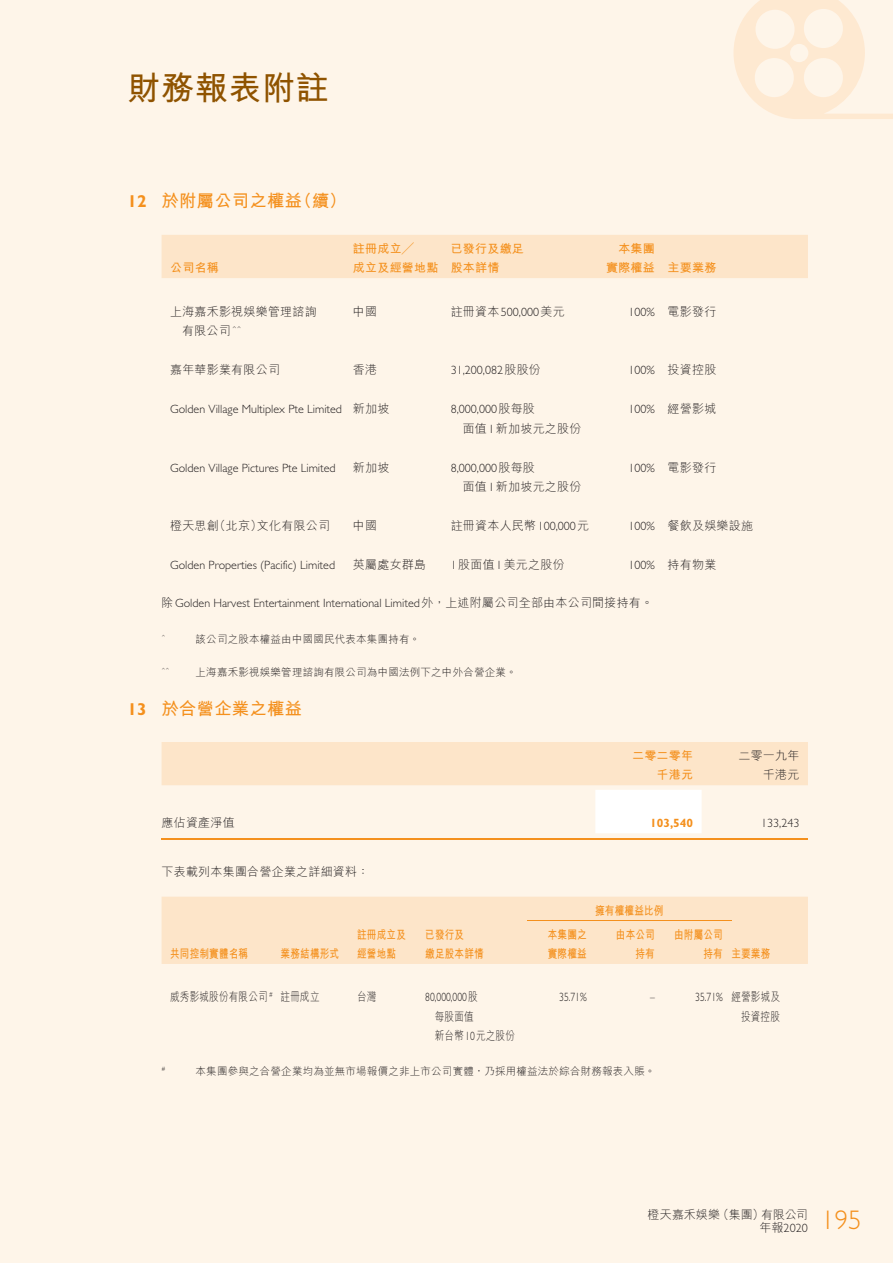
<style>
.page{position:relative;width:893px;height:1263px;background:#fef5e9}
.page>*{position:absolute;margin:0;border:0;box-sizing:border-box;transform-origin:0 0}
.t1{font:33px "M Hei HK Bold E Ten B5 H";letter-spacing:.02em;color:#8f5300}
.t2{font:300 27px "Gill Sans Std";color:#f4901d}
.t3{font:17.25px "M Hei HK Bold E Ten B5 H";letter-spacing:.02em;color:#f4901d}
.t4{font:300 12px "Gill Sans Std";color:#231f20}
.t5{font:12px/19.5px "M Hei HK Light E Ten B5 H";letter-spacing:.02em;color:#231f20}
.t6{font:12px/19.5px "M Hei HK Bold E Ten B5 H";letter-spacing:.02em;color:#f4901d;scale:.8 1}
.t7{font:12px/19.5px "M Hei HK Bold E Ten B5 H";letter-spacing:.02em;color:#f4901d}
.t8{font:12px/19.5px "M Hei HK Light E Ten B5 H";letter-spacing:.02em;color:#231f20;scale:.8 1}
.t9{font:300 12px "Gill Sans Std";color:#231f20;scale:.8 1}
.t10{font:12px "M Hei HK Light E Ten B5 H";letter-spacing:-.005em;color:#231f20}
.t11{font:700 12px "Gill Sans Std";color:#f4901d}
.t12{font:10.5px "M Hei HK Light E Ten B5 H";letter-spacing:.02em;color:#231f20}
.t13{font:300 6.15px "Gill Sans Std";color:#231f20}
.s1{font-family:"Gill Sans Std";font-weight:700}
.s2{font-family:"M Hei HK Light E Ten B5 H";font-weight:400}
.s3{font-family:"Gill Sans Std";font-weight:300}
</style>
<div class="page">
<svg style="left:733px;top:0;width:160px;height:119px"></svg>
<div style="left:162px;top:235px;width:646px;height:43px;background:#fde5c9"></div>
<svg style="left:162px;top:742px;width:646px;height:91px"></svg>
<hr style="left:162px;top:838px;width:433px;height:2px;background:#f4901d">
<hr style="left:595px;top:838px;width:107px;height:2px;background:#f4901d">
<hr style="left:702px;top:838px;width:106px;height:2px;background:#f4901d">
<div style="left:162px;top:897px;width:646px;height:67px;background:#fde5c9"></div>
<hr style="left:527px;top:920px;width:204px;height:1px;background:#f4901d">
<h1 class="t1" style="left:128px;top:76px;width:203px">財務報表附註</h1>
<h3 class="t3" style="left:128px;top:194px;width:220px"><span class="s1">12</span> 於附屬公司之權益（續）</h3>
<p class="t7" style="left:170px;top:260px;width:50px">公司名稱</p>
<p class="t7" style="left:353px;top:240px;width:87px">註冊成立╱<br>成立及經營地點</p>
<p class="t7" style="left:451px;top:240px;width:75px">已發行及繳足股本詳情</p>
<p class="t7" style="left:606px;top:240px;width:112px;text-indent:12px">本集團<br>實際權益 主要業務</p>
<p class="t5" style="left:182px;top:303px;width:136px;text-indent:-12px">上海嘉禾影視娛樂管理諮詢有限公司 <sup>^^</sup></p>
<p class="t5" style="left:353px;top:303px;width:26px">中國</p>
<p class="t4" style="left:451px;top:307px;width:116px"><span class="s2">註冊資本</span>500,000<span class="s2">美元</span></p>
<p class="t4" style="left:628px;top:307px;width:89px">100% <span class="s2">電影發行</span></p>
<p class="t5" style="left:170px;top:361px;width:111px">嘉年華影業有限公司</p>
<p class="t5" style="left:353px;top:361px;width:26px">香港</p>
<p class="t4" style="left:451px;top:366px;width:92px">31,200,082<span class="s2">股股份</span></p>
<p class="t4" style="left:628px;top:366px;width:89px">100% <span class="s2">投資控股</span></p>
<p class="t4" style="left:170px;top:405px;width:221px">Golden Village Multiplex Pte Limited <span class="s2">新加坡</span></p>
<p class="t4" style="left:451px;top:405px;width:86px">8,000,000<span class="s2">股每股</span></p>
<p class="t5" style="left:463px;top:420px;width:120px">面值<span class="s3">1</span>新加坡元之股份</p>
<p class="t4" style="left:628px;top:405px;width:89px">100% <span class="s2">經營影城</span></p>
<p class="t4" style="left:170px;top:463px;width:167px">Golden Village Pictures Pte Limited</p>
<p class="t5" style="left:353px;top:459px;width:38px">新加坡</p>
<p class="t4" style="left:451px;top:463px;width:86px">8,000,000<span class="s2">股每股</span></p>
<p class="t5" style="left:463px;top:478px;width:120px">面值<span class="s3">1</span>新加坡元之股份</p>
<p class="t4" style="left:628px;top:463px;width:89px">100% <span class="s2">電影發行</span></p>
<p class="t5" style="left:170px;top:517px;width:162px">橙天思創（北京）文化有限公司</p>
<p class="t5" style="left:353px;top:517px;width:26px">中國</p>
<p class="t5" style="left:451px;top:517px;width:140px">註冊資本人民幣<span class="s3">100,000</span>元</p>
<p class="t5" style="left:628px;top:517px;width:126px"><span class="s3">100%</span> 餐飲及娛樂設施</p>
<p class="t4" style="left:170px;top:561px;width:167px">Golden Properties (Pacific) Limited</p>
<p class="t5" style="left:353px;top:556px;width:75px">英屬處女群島</p>
<p class="t5" style="left:451px;top:556px;width:115px"><span class="s3">1</span>股面值<span class="s3">1</span>美元之股份</p>
<p class="t4" style="left:628px;top:561px;width:89px">100% <span class="s2">持有物業</span></p>
<p class="t4" style="left:162px;top:598px;width:493px"><span class="s2">除</span>Golden Harvest Entertainment International Limited<span class="s2">外，上述附屬公司全部由本公司間接持有。</span></p>
<p class="t13" style="left:162px;top:635px;width:6px">^</p>
<p class="t12" style="left:196px;top:635px;width:226px">該公司之股本權益由中國國民代表本集團持有。</p>
<p class="t13" style="left:162px;top:668px;width:10px">^^</p>
<p class="t12" style="left:196px;top:668px;width:322px">上海嘉禾影視娛樂管理諮詢有限公司為中國法例下之中外合營企業。</p>
<h3 class="t3" style="left:128px;top:702px;width:176px"><span class="s1">13</span> 於合營企業之權益</h3>
<p class="t7" style="left:632px;top:747px;width:62px">二零二零年</p>
<p class="t5" style="left:738px;top:747px;width:62px">二零一九年</p>
<p class="t7" style="left:657px;top:767px;width:38px">千港元</p>
<p class="t5" style="left:763px;top:767px;width:38px">千港元</p>
<p class="t5" style="left:162px;top:815px;width:75px">應佔資產淨值</p>
<p class="t11" style="left:650px;top:819px;width:44px">103,540</p>
<p class="t4" style="left:761px;top:819px;width:40px">133,243</p>
<p class="t5" style="left:162px;top:863px;width:209px">下表載列本集團合營企業之詳細資料：</p>
<p class="t6" style="left:595px;top:902px;width:87px">擁有權權益比例</p>
<p class="t6" style="left:170px;top:945px;width:99px">共同控制實體名稱</p>
<p class="t6" style="left:281px;top:945px;width:75px">業務結構形式</p>
<p class="t6" style="left:357px;top:926px;width:62px">註冊成立及經營地點</p>
<p class="t6" style="left:425px;top:926px;width:75px">已發行及<br>繳足股本詳情</p>
<p class="t6" style="left:548px;top:926px;width:50px">本集團之實際權益</p>
<p class="t6" style="left:616px;top:926px;width:50px;text-align:right">由本公司持有</p>
<p class="t6" style="left:674px;top:926px;width:62px;text-align:right">由附屬公司持有</p>
<p class="t6" style="left:731px;top:945px;width:50px">主要業務</p>
<p class="t8" style="left:170px;top:989px;width:188px">威秀影城股份有限公司 <sup>#</sup> 註冊成立</p>
<p class="t8" style="left:357px;top:989px;width:26px">台灣</p>
<p class="t9" style="left:425px;top:993px;width:67px">80,000,000<span class="s2">股</span></p>
<p class="t8" style="left:435px;top:1008px;width:102px">每股面值<br>新台幣<span class="s3">10</span>元之股份</p>
<p class="t9" style="left:559px;top:993px;width:36px">35.71%</p>
<p class="t9" style="left:650px;top:993px;width:8px">–</p>
<p class="t9" style="left:695px;top:993px;width:108px">35.71% <span class="s2">經營影城及</span></p>
<p class="t8" style="left:741px;top:1008px;width:50px">投資控股</p>
<p class="t13" style="left:162px;top:1067px;width:6px">#</p>
<p class="t12" style="left:196px;top:1067px;width:461px">本集團參與之合營企業均為並無市場報價之非上市公司實體，乃採用權益法於綜合財務報表入賬。</p>
<p class="t10" style="left:647px;top:1210px;width:162px">橙天嘉禾娛樂（集團）有限公司</p>
<p class="t4" style="left:759px;top:1224px;width:50px"><span class="s2">年報</span>2020</p>
<h2 class="t2" style="left:821px;top:1210px;width:42px">195</h2>
</div>
